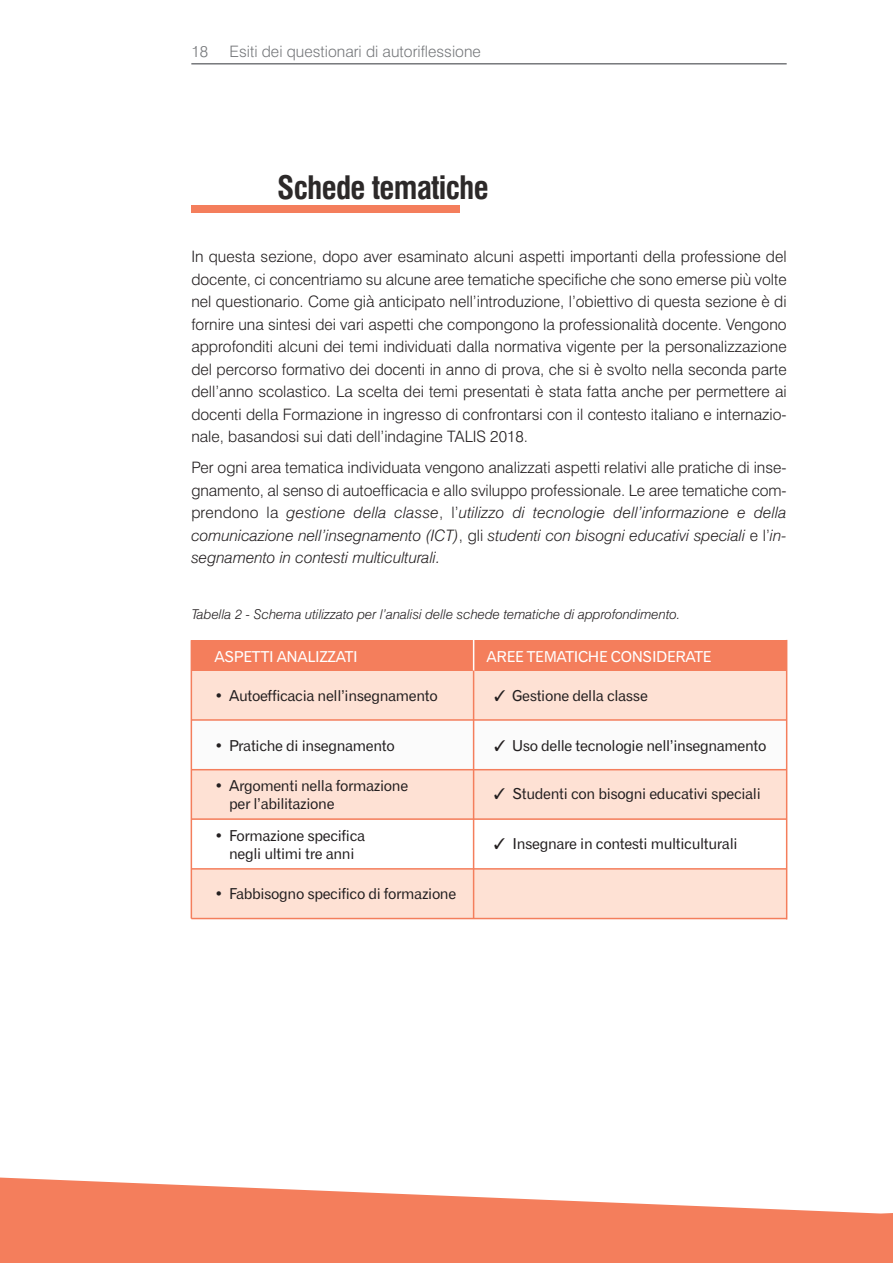
<style>
.page{position:relative;width:893px;height:1263px;background:#fff}
.page>*{position:absolute;margin:0;border:0;box-sizing:border-box;transform-origin:0 0}
.t1{font:700 condensed 31.5px "Swiss 721 BT";letter-spacing:-.025em;color:#2c2929}
.t2{font:300 15.75px/22.5px "Swiss 721 BT";letter-spacing:-.005em;color:#231f20;text-align:justify}
.t3{font:300 15.75px "Swiss 721 BT";color:#76787b}
.t4{font:15px/18px "Gothic 720 BT Roman B";letter-spacing:-.025em;color:#231f20}
.t5{font:15px "Gothic 720 BT Roman B";letter-spacing:-.025em;color:#fff}
.t6{font:italic 300 13.5px "Swiss 721 BT";color:#231f20}
.s1{font-style:italic}
.s2{font-family:"MS Gothic"}
</style>
<div class="page">
<div style="left:191px;top:671px;width:596px;height:50px;background:#fee1d4"></div>
<svg style="left:0;top:1177px;width:893px;height:86px;fill:#f47e5c"></svg>
<hr style="left:191px;top:63px;width:596px;height:2px;background:#76787b">
<div style="left:191px;top:205px;width:269px;height:8px;background:#f47e5c"></div>
<div style="left:191px;top:720px;width:596px;height:50px;background:#fbfbfb"></div>
<div style="left:191px;top:770px;width:596px;height:49px;background:#fee1d4"></div>
<div style="left:191px;top:869px;width:596px;height:49px;background:#fee1d4"></div>
<div style="left:191px;top:640px;width:596px;height:31px;background:#f47e5c"></div>
<hr style="left:191px;top:769px;width:596px;height:1px;background:#f47e5c">
<hr style="left:191px;top:818px;width:596px;height:2px;background:#f47e5c">
<hr style="left:191px;top:868px;width:596px;height:2px;background:#f47e5c">
<hr style="left:191px;top:918px;width:596px;height:1px;background:#f47e5c">
<hr style="left:473px;top:630px;width:1px;height:41px;background:#fff">
<hr style="left:191px;top:719px;width:596px;height:2px;background:#f47e5c">
<hr style="left:191px;top:640px;width:1px;height:278px;background:#f47e5c">
<hr style="left:786px;top:640px;width:1px;height:279px;background:#f47e5c">
<hr style="left:473px;top:671px;width:1px;height:248px;background:#f47e5c">
<p class="t3" style="left:191px;top:42px;width:18px">18</p>
<p class="t3" style="left:230px;top:43px;width:253px">Esiti dei questionari di autoriflessione</p>
<h1 class="t1" style="left:277px;top:169px;width:213px">Schede tematiche</h1>
<p class="t2" style="left:191px;top:246px;width:597px">In questa sezione, dopo aver esaminato alcuni aspetti importanti della professione del docente, ci concentriamo su alcune aree tematiche specifiche che sono emerse più volte nel questionario. Come già anticipato nell’introduzione, l’obiettivo di questa sezione è di fornire una sintesi dei vari aspetti che compongono la professionalità docente. Vengono approfonditi alcuni dei temi individuati dalla normativa vigente per la personalizzazione del percorso formativo dei docenti in anno di prova, che si è svolto nella seconda parte dell’anno scolastico. La scelta dei temi presentati è stata fatta anche per permettere ai docenti della Formazione in ingresso di confrontarsi con il contesto italiano e internazio&shy;nale, basandosi sui dati dell’indagine TALIS 2018.</p>
<p class="t2" style="left:191px;top:457px;width:597px">Per ogni area tematica individuata vengono analizzati aspetti relativi alle pratiche di inse&shy;gnamento, al senso di autoefficacia e allo sviluppo professionale. Le aree tematiche com&shy;prendono la <span class="s1">gestione della classe</span>, l’<span class="s1">utilizzo di tecnologie dell’informazione e della comunicazione nell’insegnamento (ICT)</span>, gli <span class="s1">studenti con bisogni educativi speciali</span> e l’<span class="s1">in&shy;segnamento in contesti multiculturali.</span></p>
<p class="t6" style="left:191px;top:607px;width:491px">Tabella 2 - Schema utilizzato per l’analisi delle schede tematiche di approfondimento.</p>
<p class="t5" style="left:214px;top:648px;width:145px">ASPETTI ANALIZZATI</p>
<p class="t5" style="left:487px;top:648px;width:227px">AREE TEMATICHE CONSIDERATE</p>
<p class="t4" style="left:214px;top:687px;width:225px">• Autoefficacia nell’insegnamento</p>
<p class="t4" style="left:492px;top:687px;width:157px"><span class="s2">✓</span> Gestione della classe</p>
<p class="t4" style="left:214px;top:736px;width:182px">• Pratiche di insegnamento</p>
<p class="t4" style="left:492px;top:736px;width:276px"><span class="s2">✓</span> Uso delle tecnologie nell’insegnamento</p>
<p class="t4" style="left:229px;top:777px;width:181px;text-indent:-15px">• Argomenti nella formazione per l’abilitazione</p>
<p class="t4" style="left:214px;top:826px;width:152px;text-align:center">• Formazione specifica negli ultimi tre anni</p>
<p class="t4" style="left:214px;top:885px;width:243px">• Fabbisogno specifico di formazione</p>
<p class="t4" style="left:492px;top:785px;width:270px"><span class="s2">✓</span> Studenti con bisogni educativi speciali</p>
<p class="t4" style="left:492px;top:835px;width:247px"><span class="s2">✓</span> Insegnare in contesti multiculturali</p>
</div>
